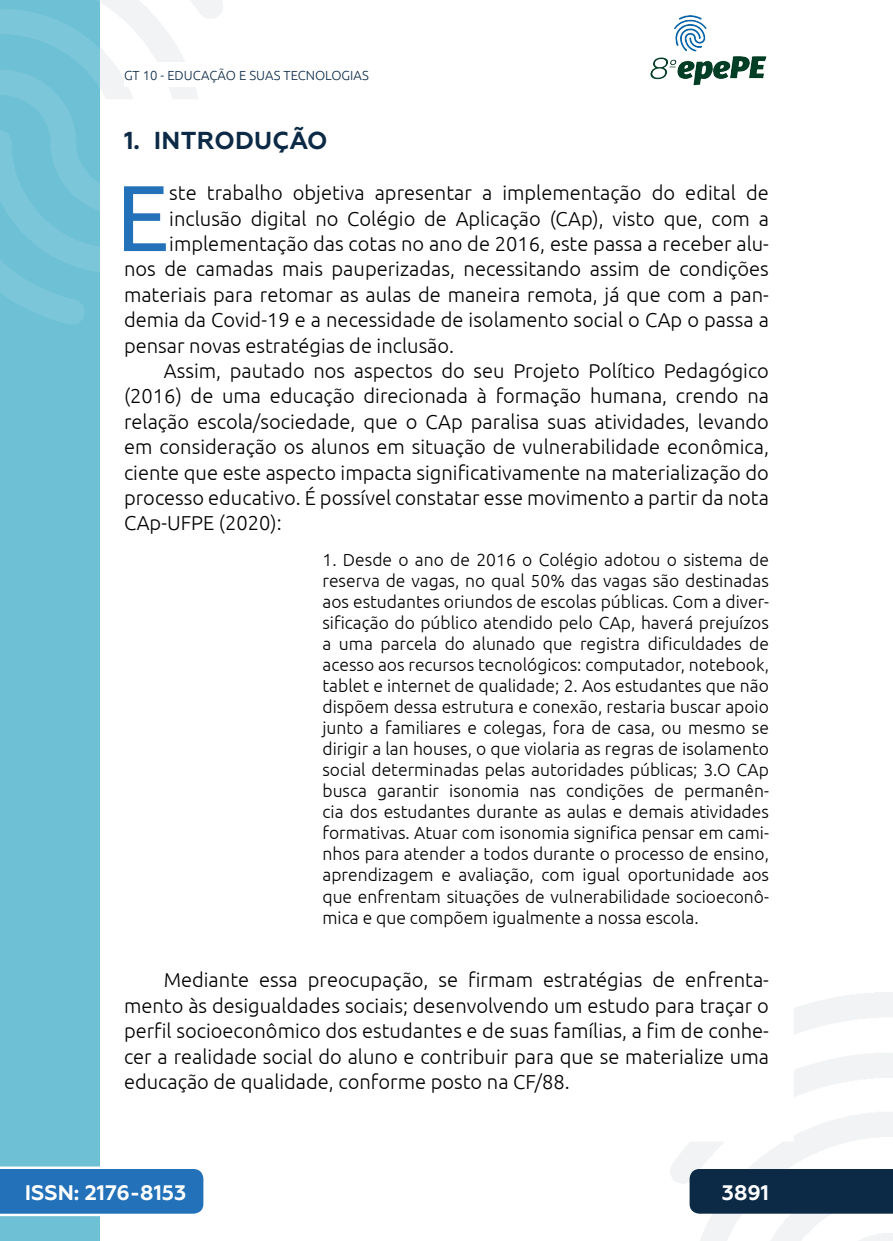
<style>
.page{position:relative;width:893px;height:1241px;background:#fff}
.page>*{position:absolute;margin:0;border:0;box-sizing:border-box;transform-origin:0 0}
._7_CAPITULAR{font:93.27px "Ubuntu";color:#2371b9}
._3_SUBTÍTULO{font:700 24.5px "Geometria";letter-spacing:.01em;color:#0c2a46}
.t1{font:700 21px "Geometria";color:#fff}
._5_CORPO{font:300 20.12px/25.4px "Ubuntu";color:#000;text-align:justify}
._7_CAPITULAR-2{font:300 20.12px "Ubuntu";color:#000}
._8_CITACAO{font:300 17.5px/21px "Ubuntu";color:#000;text-align:justify}
.t2{font:300 13.12px "Ubuntu";color:#0c2a46}
</style>
<div class="page">
<svg style="left:670px;top:992px;width:223px;height:248px"></svg>
<svg style="left:99px;top:0;width:124px;height:324px"></svg>
<img style="left:650px;top:15px;width:117px;height:71px">
<div style="left:0;top:0;width:99px;height:1240px;background:#6ec0d5"></div>
<svg style="left:0;top:0;width:99px;height:325px"></svg>
<svg style="left:0;top:1166px;width:203px;height:49px;background:#367dbf"></svg>
<div style="left:690px;top:1168px;width:203px;height:45px;background:#0c2a46"></div>
<div style="left:124px;top:62px;width:516px;height:25px;background:#fff"></div>
<p class="t2" style="left:124px;top:67px;width:246px">GT 10 - EDUCAÇÃO E SUAS TECNOLOGIAS</p>
<p class="_3_SUBTÍTULO" style="left:124px;top:126px;width:205px">1. INTRODUÇÃO</p>
<p class="_7_CAPITULAR" style="left:116px;top:161px;width:55px">E</p>
<p class="_7_CAPITULAR-2" style="left:169px;top:181px;width:601px">ste trabalho objetiva apresentar a implementação do edital de</p>
<p class="_7_CAPITULAR-2" style="left:169px;top:206px;width:601px">inclusão digital no Colégio de Aplicação (CAp), visto que, com a</p>
<p class="_7_CAPITULAR-2" style="left:169px;top:232px;width:601px">implementação das cotas no ano de 2016, este passa a receber alu-</p>
<p class="_7_CAPITULAR-2" style="left:124px;top:257px;width:646px">nos de camadas mais pauperizadas, necessitando assim de condições</p>
<p class="_7_CAPITULAR-2" style="left:124px;top:282px;width:646px">materiais para retomar as aulas de maneira remota, já que com a pan-</p>
<p class="_7_CAPITULAR-2" style="left:124px;top:308px;width:646px">demia da Covid-19 e a necessidade de isolamento social o CAp o passa a</p>
<p class="_7_CAPITULAR-2" style="left:124px;top:333px;width:332px">pensar novas estratégias de inclusão.</p>
<p class="_5_CORPO" style="left:124px;top:357px;width:646px;text-indent:40px">Assim, pautado nos aspectos do seu Projeto Político Pedagógico (2016) de uma educação direcionada à formação humana, crendo na relação escola/sociedade, que o CAp paralisa suas atividades, levando em consideração os alunos em situação de vulnerabilidade econômica, ciente que este aspecto impacta significativamente na materialização do processo educativo. É possível constatar esse movimento a partir da nota CAp-UFPE (2020):</p>
<p class="_8_CITACAO" style="left:322px;top:549px;width:448px">1. Desde o ano de 2016 o Colégio adotou o sistema de reserva de vagas, no qual 50% das vagas são destinadas aos estudantes oriundos de escolas públicas. Com a diver&shy;sificação do público atendido pelo CAp, haverá prejuízos a uma parcela do alunado que registra dificuldades de acesso aos recursos tecnológicos: computador, notebook, tablet e internet de qualidade; 2. Aos estudantes que não dispõem dessa estrutura e conexão, restaria buscar apoio junto a familiares e colegas, fora de casa, ou mesmo se dirigir a lan houses, o que violaria as regras de isolamento social determinadas pelas autoridades públicas; 3.O CAp busca garantir isonomia nas condições de permanên&shy;cia dos estudantes durante as aulas e demais atividades formativas. Atuar com isonomia significa pensar em cami&shy;nhos para atender a todos durante o processo de ensino, aprendizagem e avaliação, com igual oportunidade aos que enfrentam situações de vulnerabilidade socioeconô&shy;mica e que compõem igualmente a nossa escola.</p>
<p class="_5_CORPO" style="left:124px;top:966px;width:646px;text-indent:40px">Mediante essa preocupação, se firmam estratégias de enfrenta&shy;mento às desigualdades sociais; desenvolvendo um estudo para traçar o perfil socioeconômico dos estudantes e de suas famílias, a fim de conhe&shy;cer a realidade social do aluno e contribuir para que se materialize uma educação de qualidade, conforme posto na CF/88.</p>
<p class="t1" style="left:25px;top:1179px;width:163px">ISSN: 2176-8153</p>
<p class="t1" style="left:722px;top:1179px;width:49px">3891</p>
</div>
